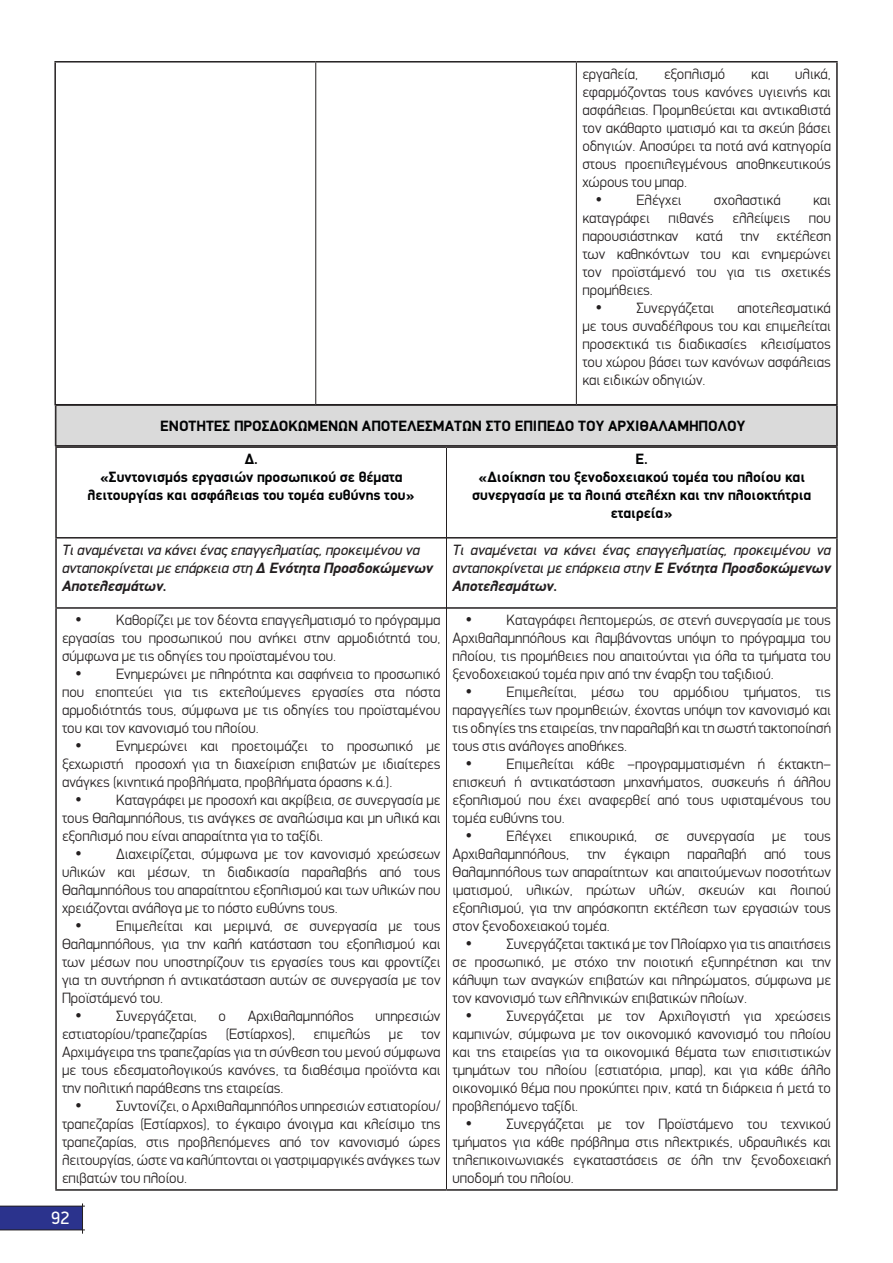
<style>
.page{position:relative;width:893px;height:1263px;background:#fff}
.page>*{position:absolute;margin:0;border:0;box-sizing:border-box;transform-origin:0 0}
.t1{font:18px "PF Din Display";color:#fff}
.t2{font:300 15px/18px "PF Din Display";color:#231f20;text-align:justify}
.t3{font:700 15px/18px "PF Din Display";color:#020304;text-align:center}
.t4{font:italic 15px/18px "PF Din Display";color:#231f20}
.s1{font-weight:700}
</style>
<div class="page">
<div style="left:0;top:1206px;width:82px;height:24px;background:#2b338d"></div>
<hr style="left:0;top:1206px;width:85px;height:1px;background:#231f20">
<hr style="left:0;top:1229px;width:85px;height:1px;background:#231f20">
<hr style="left:82px;top:1203px;width:1px;height:30px;background:#231f20">
<hr style="left:54px;top:61px;width:262px;height:2px;background:#231f20">
<hr style="left:54px;top:63px;width:2px;height:341px;background:#231f20">
<hr style="left:316px;top:61px;width:260px;height:2px;background:#231f20">
<hr style="left:576px;top:61px;width:262px;height:2px;background:#231f20">
<hr style="left:836px;top:63px;width:2px;height:341px;background:#231f20">
<hr style="left:54px;top:404px;width:262px;height:1px;background:#231f20">
<hr style="left:316px;top:404px;width:260px;height:1px;background:#231f20">
<hr style="left:576px;top:404px;width:262px;height:1px;background:#231f20">
<hr style="left:315px;top:63px;width:1px;height:341px;background:#231f20">
<hr style="left:576px;top:63px;width:1px;height:341px;background:#231f20">
<hr style="left:55px;top:446px;width:391px;height:2px;background:#231f20">
<hr style="left:55px;top:448px;width:2px;height:89px;background:#231f20">
<hr style="left:446px;top:446px;width:392px;height:2px;background:#231f20">
<hr style="left:836px;top:448px;width:2px;height:89px;background:#231f20">
<hr style="left:55px;top:537px;width:391px;height:1px;background:#231f20">
<hr style="left:55px;top:538px;width:2px;height:69px;background:#231f20">
<hr style="left:447px;top:537px;width:391px;height:1px;background:#231f20">
<hr style="left:836px;top:538px;width:2px;height:69px;background:#231f20">
<hr style="left:55px;top:607px;width:391px;height:2px;background:#231f20">
<hr style="left:55px;top:609px;width:2px;height:580px;background:#231f20">
<hr style="left:447px;top:607px;width:391px;height:2px;background:#231f20">
<hr style="left:836px;top:609px;width:2px;height:580px;background:#231f20">
<hr style="left:55px;top:1189px;width:391px;height:2px;background:#231f20">
<hr style="left:446px;top:1189px;width:392px;height:2px;background:#231f20">
<hr style="left:446px;top:448px;width:1px;height:90px;background:#231f20">
<hr style="left:446px;top:538px;width:1px;height:70px;background:#231f20">
<hr style="left:446px;top:608px;width:1px;height:581px;background:#231f20">
<div style="left:56px;top:405px;width:781px;height:41px;background:#dadada"></div>
<hr style="left:836px;top:406px;width:1px;height:39px;background:#231f20">
<hr style="left:837px;top:406px;width:1px;height:40px;background:#231f20">
<hr style="left:55px;top:406px;width:1px;height:40px;background:#231f20">
<hr style="left:56px;top:406px;width:1px;height:39px;background:#231f20">
<hr style="left:55px;top:405px;width:782px;height:1px;background:#231f20">
<hr style="left:56px;top:445px;width:781px;height:1px;background:#231f20">
<p class="t2" style="left:582px;top:65px;width:250px;text-indent:213px">υλικά, εφαρμόζοντας τους κανόνες υγιεινής και ασφάλειας. Προμηθεύεται και αντικαθιστά τον ακάθαρτο ιματισμό και τα σκεύη βάσει οδηγιών. Αποσύρει τα ποτά ανά κατηγορία στους προεπιλεγμένους αποθηκευτικούς χώρους του μπαρ.</p>
<p class="t2" style="left:595px;top:191px;width:88px">• Ελέγχει</p>
<p class="t2" style="left:714px;top:191px;width:68px">σχολαστικά</p>
<p class="t2" style="left:582px;top:65px;width:57px">εργαλεία,</p>
<p class="t2" style="left:664px;top:65px;width:63px">εξοπλισμό</p>
<p class="t2" style="left:751px;top:65px;width:19px">και</p>
<p class="t2" style="left:582px;top:191px;width:250px;text-indent:231px">και καταγράφει πιθανές ελλείψεις που παρουσιάστηκαν κατά την εκτέλεση των καθηκόντων του και ενημερώνει τον προϊστάμενό του για τις σχετικές προμήθειες.</p>
<p class="t2" style="left:595px;top:299px;width:120px">• Συνεργάζεται</p>
<p class="t2" style="left:582px;top:299px;width:250px;text-indent:155px">αποτελεσματικά με τους συναδέλφους του και επιμελείται προσεκτικά τις διαδικασίες κλεισίματος του χώρου βάσει των κανόνων ασφάλειας και ειδικών οδηγιών.</p>
<p class="t3" style="left:160px;top:417px;width:587px">ΕΝΟΤΗΤΕΣ ΠΡΟΣΔΟΚΩΜΕΝΩΝ ΑΠΟΤΕΛΕΣΜΑΤΩΝ ΣΤΟ ΕΠΙΠΕΔΟ ΤΟΥ ΑΡΧΙΘΑΛΑΜΗΠΟΛΟΥ</p>
<p class="t3" style="left:88px;top:450px;width:329px">Δ.<br>«Συντονισμός εργασιών προσωπικού σε θέματα λειτουργίας και ασφάλειας του τομέα ευθύνης του»</p>
<p class="t3" style="left:472px;top:450px;width:341px">Ε.<br>«Διοίκηση του ξενοδοχειακού τομέα του πλοίου και συνεργασία με τα λοιπά στελέχη και την πλοιοκτήτρια εταιρεία»</p>
<p class="t4" style="left:62px;top:541px;width:373px">Τι αναμένεται να κάνει ένας επαγγελματίας, προκειμένου να ανταποκρίνεται με επάρκεια στη <span class="s1">Δ Ενότητα Προσδοκώμενων<br>Αποτελεσμάτων.</span></p>
<p class="t4" style="left:452px;top:541px;width:380px;text-align:justify">Τι αναμένεται να κάνει ένας επαγγελματίας, προκειμένου να ανταποκρίνεται με επάρκεια στην <span class="s1">Ε Ενότητα Προσδοκώμενων Αποτελεσμάτων.</span></p>
<p class="t2" style="left:62px;top:611px;width:380px;text-indent:13px">• Καθορίζει με τον δέοντα επαγγελματισμό το πρόγραμμα εργασίας του προσωπικού που ανήκει στην αρμοδιότητά του, σύμφωνα με τις οδηγίες του προϊσταμένου του.</p>
<p class="t2" style="left:62px;top:665px;width:380px;text-indent:13px">• Ενημερώνει με πληρότητα και σαφήνεια το προσωπικό που εποπτεύει για τις εκτελούμενες εργασίες στα πόστα αρμοδιότητάς τους, σύμφωνα με τις οδηγίες του προϊσταμένου του και τον κανονισμό του πλοίου.</p>
<p class="t2" style="left:62px;top:737px;width:380px;text-indent:13px">• Ενημερώνει και προετοιμάζει το προσωπικό με ξεχωριστή προσοχή για τη διαχείριση επιβατών με ιδιαίτερες ανάγκες (κινητικά προβλήματα, προβλήματα όρασης κ.ά.).</p>
<p class="t2" style="left:62px;top:791px;width:380px;text-indent:13px">• Καταγράφει με προσοχή και ακρίβεια, σε συνεργασία με τους Θαλαμηπόλους, τις ανάγκες σε αναλώσιμα και μη υλικά και εξοπλισμό που είναι απαραίτητα για το ταξίδι.</p>
<p class="t2" style="left:62px;top:845px;width:380px;text-indent:13px">• Διαχειρίζεται, σύμφωνα με τον κανονισμό χρεώσεων υλικών και μέσων, τη διαδικασία παραλαβής από τους Θαλαμηπόλους του απαραίτητου εξοπλισμού και των υλικών που χρειάζονται ανάλογα με το πόστο ευθύνης τους.</p>
<p class="t2" style="left:62px;top:917px;width:380px;text-indent:13px">• Επιμελείται και μεριμνά, σε συνεργασία με τους Θαλαμηπόλους, για την καλή κατάσταση του εξοπλισμού και των μέσων που υποστηρίζουν τις εργασίες τους και φροντίζει για τη συντήρηση ή αντικατάσταση αυτών σε συνεργασία με τον Προϊστάμενό του.</p>
<p class="t2" style="left:75px;top:1007px;width:123px">• Συνεργάζεται,</p>
<p class="t2" style="left:219px;top:1007px;width:9px">ο</p>
<p class="t2" style="left:248px;top:1007px;width:108px">Αρχιθαλαμηπόλος</p>
<p class="t2" style="left:452px;top:611px;width:380px;text-indent:13px">• Καταγράφει λεπτομερώς, σε στενή συνεργασία με τους Αρχιθαλαμηπόλους και λαμβάνοντας υπόψη το πρόγραμμα του πλοίου, τις προμήθειες που απαιτούνται για όλα τα τμήματα του ξενοδοχειακού τομέα πριν από την έναρξη του ταξιδιού.</p>
<p class="t2" style="left:452px;top:683px;width:380px;text-indent:13px">• Επιμελείται, μέσω του αρμόδιου τμήματος, τις παραγγελίες των προμηθειών, έχοντας υπόψη τον κανονισμό και τις οδηγίες της εταιρείας, την παραλαβή και τη σωστή τακτοποίησή τους στις ανάλογες αποθήκες.</p>
<p class="t2" style="left:452px;top:755px;width:380px;text-indent:13px">• Επιμελείται κάθε –προγραμματισμένη ή έκτακτη– επισκευή ή αντικατάσταση μηχανήματος, συσκευής ή άλλου εξοπλισμού που έχει αναφερθεί από τους υφισταμένους του τομέα ευθύνης του.</p>
<p class="t2" style="left:452px;top:827px;width:380px;text-indent:13px">• Ελέγχει επικουρικά, σε συνεργασία με τους Αρχιθαλαμηπόλους, την έγκαιρη παραλαβή από τους Θαλαμηπόλους των απαραίτητων και απαιτούμενων ποσοτήτων ιματισμού, υλικών, πρώτων υλών, σκευών και λοιπού εξοπλισμού, για την απρόσκοπτη εκτέλεση των εργασιών τους στον ξενοδοχειακού τομέα.</p>
<p class="t2" style="left:452px;top:935px;width:380px;text-indent:13px">• Συνεργάζεται τακτικά με τον Πλοίαρχο για τις απαιτήσεις σε προσωπικό, με στόχο την ποιοτική εξυπηρέτηση και την κάλυψη των αναγκών επιβατών και πληρώματος, σύμφωνα με τον κανονισμό των ελληνικών επιβατικών πλοίων.</p>
<p class="t2" style="left:452px;top:1007px;width:380px;text-indent:13px">• Συνεργάζεται με τον Αρχιλογιστή για χρεώσεις καμπινών, σύμφωνα με τον οικονομικό κανονισμό του πλοίου και της εταιρείας για τα οικονομικά θέματα των επισιτιστικών τμημάτων του πλοίου (εστιατόρια, μπαρ), και για κάθε άλλο οικονομικό θέμα που προκύπτει πριν, κατά τη διάρκεια ή μετά το προβλεπόμενο ταξίδι.</p>
<p class="t2" style="left:452px;top:1115px;width:380px;text-indent:13px">• Συνεργάζεται με τον Προϊστάμενο του τεχνικού τμήματος για κάθε πρόβλημα στις ηλεκτρικές, υδραυλικές και τηλεπικοινωνιακές εγκαταστάσεις σε όλη την ξενοδοχειακή υποδομή του πλοίου.</p>
<p class="t2" style="left:62px;top:1007px;width:380px;text-indent:314px">υπηρεσιών εστιατορίου/τραπεζαρίας (Εστίαρχος), επιμελώς με τον Αρχιμάγειρα της τραπεζαρίας για τη σύνθεση του μενού σύμφωνα με τους εδεσματολογικούς κανόνες, τα διαθέσιμα προϊόντα και την πολιτική παράθεσης της εταιρείας.</p>
<p class="t2" style="left:62px;top:1097px;width:380px;text-indent:13px">• Συντονίζει, ο Αρχιθαλαμηπόλος υπηρεσιών εστιατορίου/ τραπεζαρίας (Εστίαρχος), το έγκαιρο άνοιγμα και κλείσιμο της τραπεζαρίας, στις προβλεπόμενες από τον κανονισμό ώρες λειτουργίας, ώστε να καλύπτονται οι γαστριμαργικές ανάγκες των επιβατών του πλοίου.</p>
<p class="t1" style="left:51px;top:1207px;width:20px">92</p>
</div>
